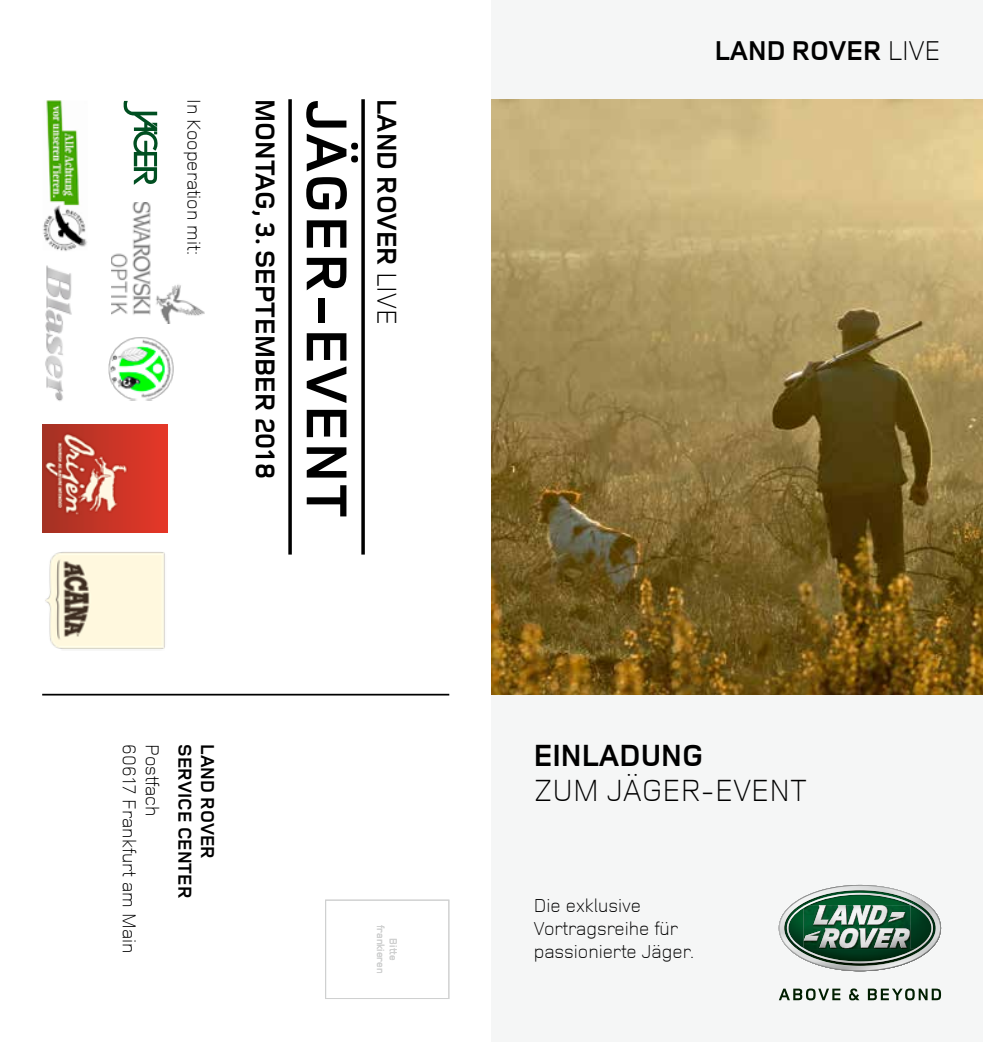
<style>
.page{position:relative;width:983px;height:1042px;background:#fff}
.page>*{position:absolute;margin:0;border:0;box-sizing:border-box;transform-origin:0 0}
.t1{font:700 59.5px "Land Rover Web";letter-spacing:.035em;color:#000}
.t2{font:300 31.5px "Land Rover Web";color:#000}
.t3{font:700 31.5px "Land Rover Web";color:#000}
.t4{font:700 28px "Land Rover Web";color:#000}
.t5{font:300 19.25px/22.8px "Land Rover Web";color:#000}
.t6{font:700 19.25px "Land Rover Web";color:#000}
.t7{font:500 10.5px/12.6px "Land Rover Web";color:#cfd0d0;text-align:center}
.s1{font-weight:300}
</style>
<div class="page">
<img style="left:45px;top:552px;width:120px;height:97px">
<img style="left:42px;top:424px;width:126px;height:109px">
<div style="left:491px;top:0;width:491px;height:1042px;background:#f5f6f6"></div>
<svg style="left:778px;top:885px;width:162px;height:86px"></svg>
<img style="left:786px;top:893px;width:126px;height:35px">
<img style="left:912px;top:904px;width:19px;height:18px">
<svg style="left:779px;top:988px;width:61px;height:12px"></svg>
<svg style="left:867px;top:988px;width:73px;height:12px"></svg>
<svg style="left:849px;top:988px;width:10px;height:12px"></svg>
<hr style="left:42px;top:694px;width:407px;height:1px;background:#000">
<div style="left:325px;top:899px;width:124px;height:100px;border:1px solid #cfd0d0"></div>
<svg style="left:361px;top:99px;width:4px;height:455px"></svg>
<svg style="left:288px;top:99px;width:4px;height:455px"></svg>
<img style="left:491px;top:99px;width:491px;height:595px">
<img style="left:111px;top:202px;width:93px;height:121px">
<img style="left:43px;top:100px;width:44px;height:151px">
<img style="left:109px;top:337px;width:65px;height:64px">
<svg style="left:123px;top:101px;width:35px;height:84px"></svg>
<img style="left:45px;top:265px;width:27px;height:136px">
<p class="t5" style="left:207px;top:99px;width:157px;rotate:90deg">In Kooperation mit:</p>
<h3 class="t4" style="left:284px;top:99px;width:381px;rotate:90deg">MONTAG, 3. SEPTEMBER 2018</h3>
<h1 class="t1" style="left:367px;top:99px;width:420px;rotate:90deg">JÄGER-EVENT</h1>
<h3 class="t4" style="left:406px;top:99px;width:227px;rotate:90deg">LAND ROVER <span class="s1">LIVE</span></h3>
<h3 class="t4" style="left:714px;top:31px;width:227px">LAND ROVER <span class="s1">LIVE</span></h3>
<p class="t5" style="left:142px;top:744px;width:211px;rotate:90deg">60617 Frankfurt am Main</p>
<p class="t5" style="left:165px;top:744px;width:74px;rotate:90deg">Postfach</p>
<p class="t6" style="left:198px;top:744px;width:155px;rotate:90deg">SERVICE CENTER</p>
<p class="t6" style="left:221px;top:744px;width:116px;rotate:90deg">LAND ROVER</p>
<h2 class="t3" style="left:533px;top:734px;width:171px">EINLADUNG</h2>
<h2 class="t2" style="left:533px;top:769px;width:275px">ZUM JÄGER-EVENT</h2>
<p class="t5" style="left:533px;top:893px;width:162px">Die exklusive<br>Vortragsreihe für passionierte Jäger.</p>
<p class="t7" style="left:400px;top:925px;width:50px;rotate:90deg">Bitte frankieren</p>
</div>
